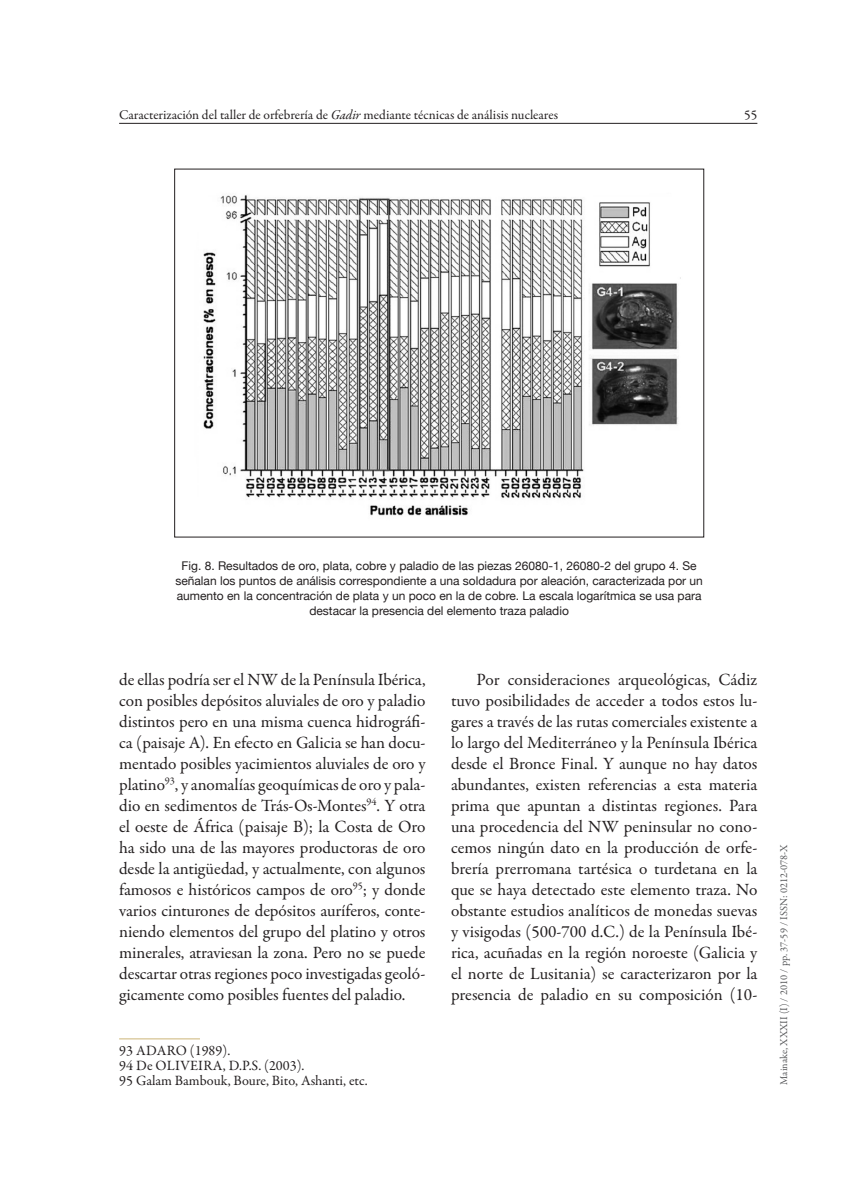
<style>
.page{position:relative;width:851px;height:1191px;background:#fff}
.page>*{position:absolute;margin:0;border:0;box-sizing:border-box;transform-origin:0 0}
.t1{font:17.25px/21px "Garamond Premr Pro";letter-spacing:-.005em;color:#231f20;text-align:justify}
.t2{font:14.25px/15px "Garamond Premr Pro";color:#231f20}
.t3{font:13.5px "Garamond Premr Pro";color:#231f20}
.t4{font:12px/15px "Helvetica Neue";color:#231f20;text-align:center}
.t5{font:10.5px "Garamond Premr Pro";color:#57585a}
.s1{font-style:italic}
</style>
<div class="page">
<hr style="left:119px;top:123px;width:638px;height:1px;background:#231f20">
<hr style="left:119px;top:1038px;width:81px;height:1px;background:#ccb576">
<img style="left:203px;top:195px;width:478px;height:321px">
<p class="t3" style="left:119px;top:107px;width:440px">Caracterización del taller de orfebrería de <span class="s1">Gadir</span> mediante técnicas de análisis nucleares</p>
<p class="t3" style="left:744px;top:107px;width:15px">55</p>
<p class="t4" style="left:175px;top:558px;width:529px">Fig. 8. Resultados de oro, plata, cobre y paladio de las piezas 26080-1, 26080-2 del grupo 4. Se señalan los puntos de análisis correspondiente a una soldadura por aleación, caracterizada por un aumento en la concentración de plata y un poco en la de cobre. La escala logarítmica se usa para destacar la presencia del elemento traza paladio</p>
<p class="t1" style="left:119px;top:669px;width:308px">de ellas podría ser el NW de la Península Ibérica, con posibles depósitos aluviales de oro y paladio distintos pero en una misma cuenca hidrográfi&shy;ca (paisaje A). En efecto en Galicia se han docu&shy;mentado posibles yacimientos aluviales de oro y platino<sup>93</sup>, y anomalías geoquímicas de oro y pala&shy;dio en sedimentos de Trás-Os-Montes<sup>94</sup>. Y otra el oeste de África (paisaje B); la Costa de Oro ha sido una de las mayores productoras de oro desde la antigüedad, y actualmente, con algunos famosos e históricos campos de oro<sup>95</sup>; y donde varios cinturones de depósitos auríferos, conte&shy;niendo elementos del grupo del platino y otros minerales, atraviesan la zona. Pero no se puede descartar otras regiones poco investigadas geoló&shy;gicamente como posibles fuentes del paladio.</p>
<p class="t2" style="left:119px;top:1043px;width:38px">93 Adaro</p>
<p class="t2" style="left:190px;top:1043px;width:42px">(1989).</p>
<p class="t2" style="left:119px;top:1058px;width:57px">94 De Oliveira</p>
<p class="t2" style="left:119px;top:1058px;width:250px;text-indent:104px">, D.P.S. (2003).<br>95 Galam Bambouk, Boure, Bito, Ashanti, etc.</p>
<p class="t1" style="left:451px;top:669px;width:308px;text-indent:26px">Por consideraciones arqueológicas, Cádiz tuvo posibilidades de acceder a todos estos lu&shy;gares a través de las rutas comerciales existente a lo largo del Mediterráneo y la Península Ibérica desde el Bronce Final. Y aunque no hay datos abundantes, existen referencias a esta materia prima que apuntan a distintas regiones. Para una procedencia del NW peninsular no cono&shy;cemos ningún dato en la producción de orfe&shy;brería prerromana tartésica o turdetana en la que se haya detectado este elemento traza. No obstante estudios analíticos de monedas suevas y visigodas (500-700 d.C.) de la Península Ibé&shy;rica, acuñadas en la región noroeste (Galicia y el norte de Lusitania) se caracterizaron por la presencia de paladio en su composición (10-</p>
<p class="t5" style="left:777px;top:1084px;width:242px;rotate:-90deg">Mainake, XXXII (I) / 2010 / pp. 37-59 / ISSN: 0212-078-X</p>
</div>
